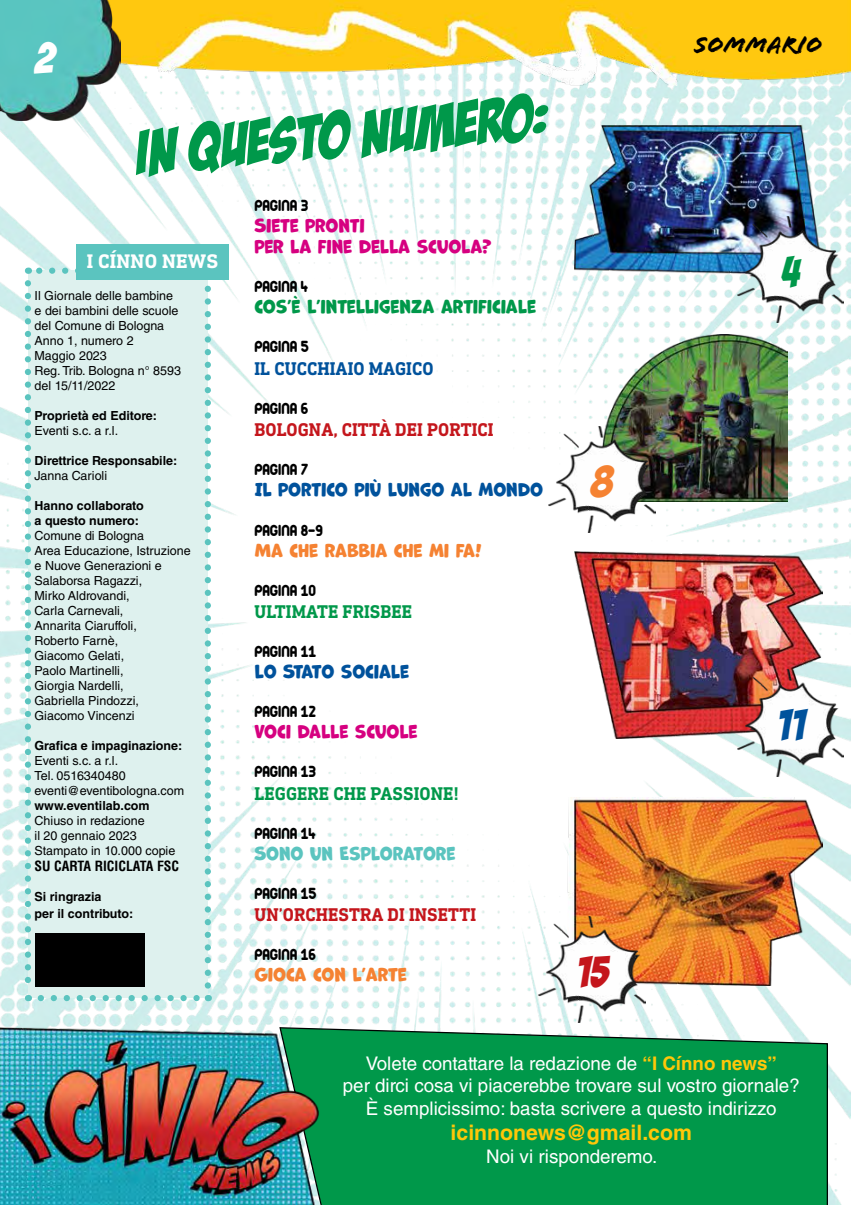
<style>
.page{position:relative;width:851px;height:1205px;background:#fff}
.page>*{position:absolute;margin:0;border:0;box-sizing:border-box;transform-origin:0 0}
.t1{font:62.5px "Bada Boom BB";color:#00984a}
.t2{font:42.5px "Bada Boom BB";color:#00529c}
.t3{font:42.5px "Bada Boom BB";color:#c4161c}
.t4{font:42.5px "Bada Boom BB";color:#fff}
.t5{font:42.5px "Bada Boom BB";color:#00984a}
.t6{font:42.5px "Bada Boom BB";color:#f58232}
.t7{font:25px "Flood Std";color:#000}
.t8{font:700 21.25px "Helvetica LT Std";color:#ffc709}
.t9{font:700 20px "DIN Next Slab Pro";letter-spacing:.01em;color:#fff}
.t10{font:18.75px/22.5px "Helvetica LT Std";color:#fff;text-align:center}
.t11{font:700 18.75px "DIN Next Slab Pro";letter-spacing:.005em;color:#c4161c;scale:.95 1}
.t12{font:700 18.75px "DIN Next Slab Pro";letter-spacing:.005em;color:#00984a;scale:.95 1}
.t13{font:700 18.75px "DIN Next Slab Pro";letter-spacing:.005em;color:#00529c;scale:.95 1}
.t14{font:17.5px "z Arista";letter-spacing:-.005em;color:#000;scale:.95 1}
.t15{font:17.5px/21px "Marvin Round";letter-spacing:-.005em;color:#d60080;scale:.95 1}
.t16{font:17.5px "Marvin Round";letter-spacing:-.005em;color:#00529c;scale:.95 1}
.t17{font:17.5px "Marvin Round";letter-spacing:-.005em;color:#f58232;scale:.95 1}
.t18{font:17.5px "Marvin Round";letter-spacing:-.005em;color:#00984a;scale:.95 1}
.t19{font:17.5px "Marvin Round";letter-spacing:-.005em;color:#5bc4bf;scale:.95 1}
.t20{font:700 condensed 13.75px "Helvetica LT Std";color:#000}
.t21{font:12.5px/15px "Helvetica LT Std";color:#000}
.t22{font:700 12.5px/15px "Helvetica LT Std";color:#000}
.s1{font-weight:700;color:#ffc709}
</style>
<div class="page">
<img style="left:0;top:85px;width:850px;height:1120px">
<svg style="left:278px;top:1026px;width:550px;height:179px"></svg>
<img style="left:120px;top:0;width:730px;height:85px">
<img style="left:0;top:0;width:120px;height:120px">
<img style="left:0;top:1028px;width:822px;height:177px">
<div style="left:28px;top:271px;width:180px;height:727px;background:#def1ee"></div>
<svg style="left:41px;top:995px;width:160px;height:6px"></svg>
<svg style="left:25px;top:283px;width:6px;height:718px"></svg>
<svg style="left:205px;top:280px;width:6px;height:705px"></svg>
<svg style="left:28px;top:268px;width:48px;height:6px"></svg>
<div style="left:76px;top:244px;width:153px;height:36px;background:#5bc4bf"></div>
<div style="left:35px;top:934px;width:109px;height:53px;background:#000"></div>
<img style="left:574px;top:126px;width:248px;height:149px">
<img style="left:737px;top:216px;width:106px;height:106px">
<img style="left:602px;top:335px;width:185px;height:166px">
<img style="left:574px;top:551px;width:248px;height:188px">
<img style="left:548px;top:426px;width:107px;height:106px">
<img style="left:737px;top:670px;width:106px;height:106px">
<img style="left:567px;top:797px;width:255px;height:188px">
<img style="left:539px;top:916px;width:106px;height:106px">
<h2 class="t4" style="left:36px;top:35px;width:22px">2</h2>
<h3 class="t7" style="left:694px;top:30px;width:130px">SOMMARIO</h3>
<h1 class="t1" style="left:132px;top:120px;width:415px;rotate:-5deg">In questo numero:</h1>
<h3 class="t14" style="left:254px;top:197px;width:58px">PAGINA 3</h3>
<h3 class="t15" style="left:254px;top:216px;width:251px">SIETE PRONTI<br>PER LA FINE DELLA SCUOLA?</h3>
<h3 class="t14" style="left:254px;top:278px;width:58px">PAGINA 4</h3>
<h3 class="t18" style="left:254px;top:297px;width:298px">COS’È L’INTELLIGENZA ARTIFICIALE</h3>
<h3 class="t14" style="left:254px;top:338px;width:59px">PAGINA 5</h3>
<h3 class="t13" style="left:254px;top:358px;width:190px">IL CUCCHIAIO MAGICO</h3>
<h3 class="t14" style="left:254px;top:399px;width:58px">PAGINA 6</h3>
<h3 class="t11" style="left:254px;top:419px;width:253px">BOLOGNA, CITTÀ DEI PORTICI</h3>
<h3 class="t14" style="left:254px;top:461px;width:58px">PAGINA 7</h3>
<h3 class="t16" style="left:254px;top:480px;width:305px">IL PORTICO PIÙ LUNGO AL MONDO</h3>
<h3 class="t14" style="left:254px;top:521px;width:73px">PAGINA 8-9</h3>
<h3 class="t17" style="left:254px;top:540px;width:241px">MA CHE RABBIA CHE MI FA!</h3>
<h3 class="t14" style="left:254px;top:581px;width:66px">PAGINA 10</h3>
<h3 class="t12" style="left:254px;top:601px;width:167px">ULTIMATE FRISBEE</h3>
<h3 class="t14" style="left:254px;top:642px;width:66px">PAGINA 11</h3>
<h3 class="t16" style="left:254px;top:662px;width:164px">LO STATO SOCIALE</h3>
<h3 class="t14" style="left:254px;top:702px;width:66px">PAGINA 12</h3>
<h3 class="t15" style="left:254px;top:721px;width:173px">VOCI DALLE SCUOLE</h3>
<h3 class="t14" style="left:254px;top:762px;width:66px">PAGINA 13</h3>
<h3 class="t12" style="left:254px;top:782px;width:217px">LEGGERE CHE PASSIONE!</h3>
<h3 class="t14" style="left:254px;top:824px;width:66px">PAGINA 14</h3>
<h3 class="t19" style="left:254px;top:843px;width:213px">SONO UN ESPLORATORE</h3>
<h3 class="t14" style="left:254px;top:884px;width:67px">PAGINA 15</h3>
<h3 class="t11" style="left:254px;top:904px;width:235px">UN’ORCHESTRA DI INSETTI</h3>
<h3 class="t14" style="left:254px;top:945px;width:66px">PAGINA 16</h3>
<h3 class="t17" style="left:254px;top:965px;width:162px">GIOCA CON L’ARTE</h3>
<h3 class="t9" style="left:87px;top:250px;width:133px">I CÍNNO NEWS</h3>
<p class="t21" style="left:35px;top:288px;width:148px">Il Giornale delle bambine e dei bambini delle scuole del Comune di Bologna<br>Anno 1, numero 2<br>Maggio 2023<br>Reg. Trib. Bologna n° 8593 del 15/11/2022</p>
<p class="t22" style="left:35px;top:407px;width:124px">Proprietà ed Editore:</p>
<p class="t21" style="left:35px;top:423px;width:85px">Eventi s.c. a r.l.</p>
<p class="t22" style="left:35px;top:452px;width:144px">Direttrice Responsabile:</p>
<p class="t21" style="left:35px;top:468px;width:74px">Janna Carioli</p>
<p class="t22" style="left:35px;top:497px;width:111px">Hanno collaborato a questo numero:</p>
<p class="t21" style="left:35px;top:528px;width:158px">Comune di Bologna<br>Area Educazione, Istruzione e Nuove Generazioni e<br>Salaborsa Ragazzi,<br>Mirko Aldrovandi,<br>Carla Carnevali,<br>Annarita Ciaruffoli,<br>Roberto Farnè,<br>Giacomo Gelati,<br>Paolo Martinelli,<br>Giorgia Nardelli,<br>Gabriella Pindozzi,<br>Giacomo Vincenzi</p>
<p class="t22" style="left:35px;top:737px;width:149px">Grafica e impaginazione:</p>
<p class="t21" style="left:35px;top:753px;width:151px">Eventi s.c. a r.l.<br>Tel. 0516340480 eventi@eventibologna.com</p>
<p class="t22" style="left:35px;top:797px;width:117px">www.eventilab.com</p>
<p class="t21" style="left:35px;top:813px;width:142px">Chiuso in redazione<br>il 20 gennaio 2023<br>Stampato in 10.000 copie</p>
<p class="t20" style="left:35px;top:857px;width:146px">SU CARTA RICICLATA FSC</p>
<p class="t22" style="left:35px;top:888px;width:100px;line-height:16.5px">Si ringrazia<br>per il contributo:</p>
<h2 class="t6" style="left:592px;top:459px;width:23px">8</h2>
<h2 class="t3" style="left:576px;top:949px;width:35px">15</h2>
<h2 class="t5" style="left:782px;top:249px;width:20px">4</h2>
<h2 class="t2" style="left:777px;top:703px;width:30px">11</h2>
<h3 class="t10" style="left:343px;top:1051px;width:458px">Volete contattare la redazione de <span class="s1">“I Cínno news”<br></span>per dirci cosa vi piacerebbe trovare sul vostro giornale?<br>È semplicissimo: basta scrivere a questo indirizzo</h3>
<h3 class="t8" style="left:450px;top:1119px;width:243px">icinnonews@gmail.com</h3>
<h3 class="t10" style="left:486px;top:1144px;width:173px">Noi vi risponderemo.</h3>
</div>
